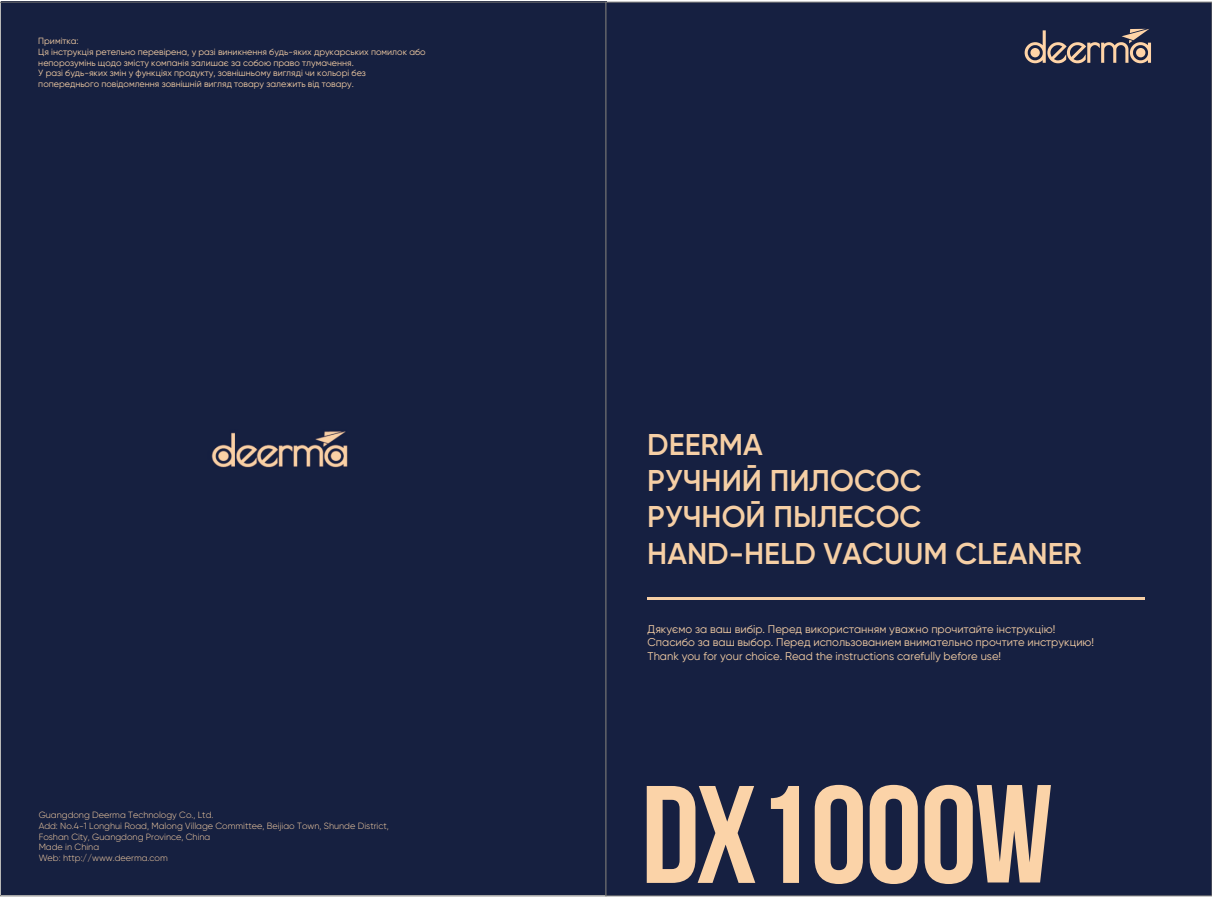
<style>
.page{position:relative;width:1212px;height:898px;background:#fff}
.page>*{position:absolute;margin:0;border:0;box-sizing:border-box;transform-origin:0 0}
.t1{font:600 30px/36px "Gilroy";color:#f6cfa5}
.t2{font:11.25px/13.5px "Gilroy";color:#f6cfa5}
.t3{font:9px/10.8px "Gilroy";color:#f6cfa5}
.t4{font:300 9px/10.8px "Gilroy";color:#f6cfa5}
</style>
<div class="page">
<div style="left:1px;top:1px;width:606px;height:892px;background:#162040"></div>
<div style="left:606px;top:2px;width:606px;height:893px;background:#162041;border:1px solid #727272"></div>
<svg style="left:1024px;top:29px;width:127px;height:34px"></svg>
<div style="left:1030px;top:48px;width:10px;height:9px;background:#ffd4a7;border-radius:50%"></div>
<div style="left:1136px;top:48px;width:9px;height:9px;background:#ffd4a7;border-radius:50%"></div>
<svg style="left:647px;top:784px;width:404px;height:99px"></svg>
<div style="left:349px;top:437px;width:69px;height:51px;background:#162040"></div>
<hr style="left:647px;top:597px;width:498px;height:2px;background:#f6cfa5">
<p class="t3" style="left:38px;top:35px;width:389px">Примітка:<br>Ця інструкція ретельно перевірена, у разі виникнення будь-яких друкарських помилок або непорозумінь щодо змісту компанія залишає за собою право тлумачення.<br>У разі будь-яких змін у функціях продукту, зовнішньому вигляді чи кольорі без попереднього повідомлення зовнішній вигляд товару залежить від товару.</p>
<p class="t4" style="left:39px;top:808px;width:352px">Guangdong Deerma Technology Co., Ltd.<br>Add: No.4-1 Longhui Road, Malong Village Committee, Beijiao Town, Shunde District, Foshan City, Guangdong Province, China<br>Made in China<br>Web: http://www.deerma.com</p>
<h1 class="t1" style="left:647px;top:426px;width:436px">DEERMA<br>РУЧНИЙ ПИЛОСОС<br>РУЧНОЙ ПЫЛЕСОС<br>HAND-HELD VACUUM CLEANER</h1>
<p class="t2" style="left:647px;top:622px;width:448px">Дякуємо за ваш вибір. Перед використанням уважно прочитайте інструкцію!<br>Спасибо за ваш выбор. Перед использованием внимательно прочтите инструкцию!<br>Thank you for your choice. Read the instructions carefully before use!</p>
</div>
